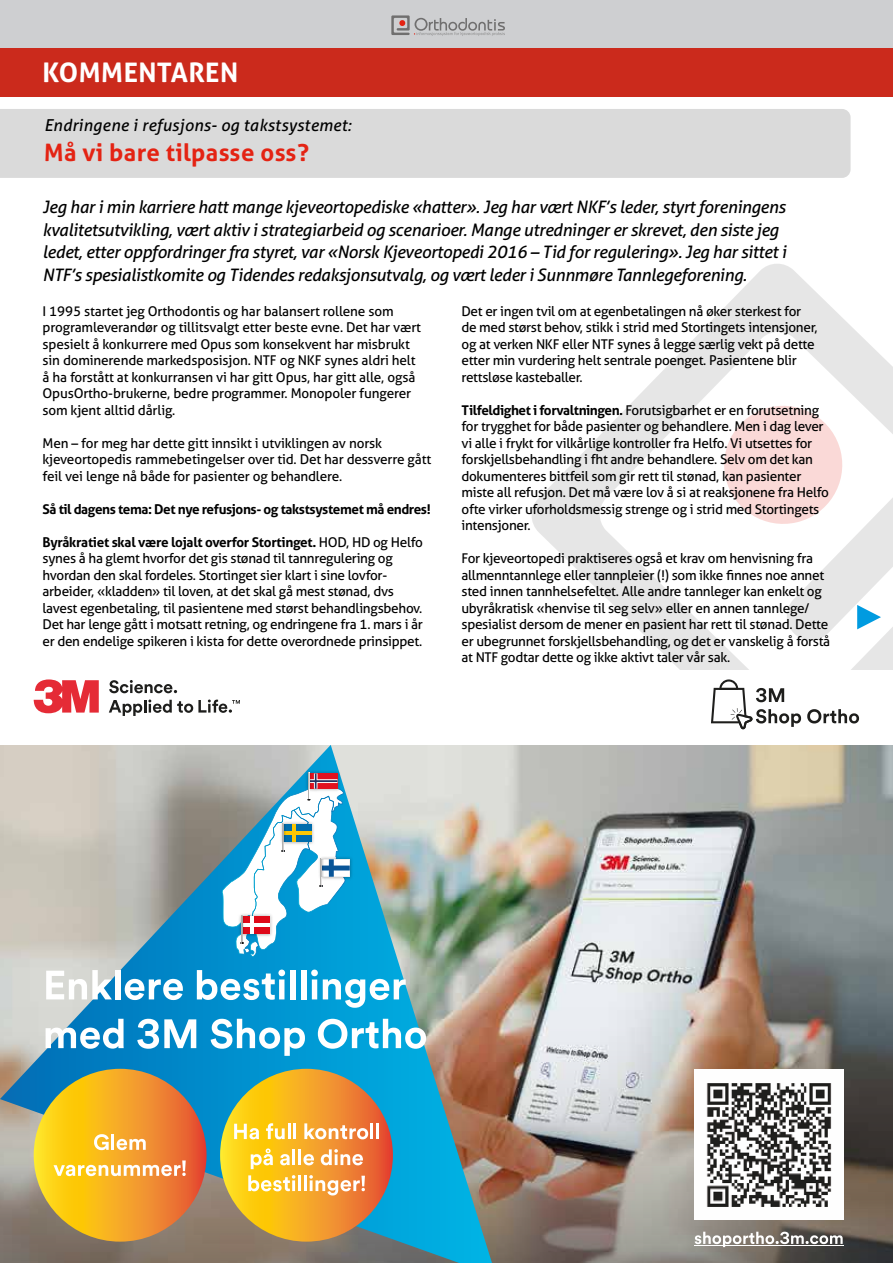
<style>
.page{position:relative;width:893px;height:1263px;background:#fff}
.page>*{position:absolute;margin:0;border:0;box-sizing:border-box;transform-origin:0 0}
.t1{font:700 27px "Aller";letter-spacing:.015em;color:#fff}
.t2{font:700 24px "Aller";letter-spacing:.015em;color:#e42313}
.t3{font:italic 17.25px/22.5px "Aller";letter-spacing:-.02em;color:#000}
.t4{font:italic 16.5px "Aller";letter-spacing:.015em;color:#000}
.t5{font:13.5px/16.5px "Aller";letter-spacing:-.02em;color:#000}
.t6{font:700 13.5px "Aller";letter-spacing:-.03em;color:#000}
.s1{font-weight:700}
</style>
<div class="page">
<svg style="left:532px;top:264px;width:361px;height:406px"></svg>
<div style="left:0;top:0;width:893px;height:51px;background:#cecfd1"></div>
<div style="left:0;top:48px;width:893px;height:49px;background:#cb2a1c"></div>
<svg style="left:391px;top:15px;width:114px;height:21px"></svg>
<div style="left:0;top:109px;width:851px;height:69px;background:#dadada"></div>
<img style="left:496px;top:745px;width:397px;height:258px">
<img style="left:496px;top:1003px;width:397px;height:260px">
<svg style="left:711px;top:679px;width:90px;height:50px"></svg>
<svg style="left:807px;top:709px;width:52px;height:14px"></svg>
<svg style="left:109px;top:680px;width:68px;height:13px"></svg>
<svg style="left:34px;top:679px;width:65px;height:34px"></svg>
<svg style="left:109px;top:699px;width:131px;height:17px"></svg>
<img style="left:694px;top:1069px;width:150px;height:150px">
<svg style="left:0;top:745px;width:496px;height:518px;background:#7ea6af"></svg>
<svg style="left:695px;top:1232px;width:148px;height:15px"></svg>
<hr style="left:694px;top:1245px;width:150px;height:1px;background:#fff">
<img style="left:350px;top:855px;width:4px;height:26px">
<img style="left:304px;top:769px;width:38px;height:3px">
<svg style="left:221px;top:772px;width:129px;height:185px"></svg>
<svg style="left:309px;top:773px;width:3px;height:16px"></svg>
<svg style="left:46px;top:970px;width:66px;height:29px"></svg>
<div style="left:115px;top:970px;width:5px;height:29px;background:#fff"></div>
<svg style="left:125px;top:979px;width:58px;height:21px"></svg>
<svg style="left:197px;top:969px;width:88px;height:31px"></svg>
<div style="left:290px;top:970px;width:5px;height:29px;background:#fff"></div>
<div style="left:301px;top:970px;width:5px;height:29px;background:#fff"></div>
<svg style="left:311px;top:969px;width:95px;height:39px"></svg>
<svg style="left:46px;top:1019px;width:78px;height:30px"></svg>
<svg style="left:137px;top:1019px;width:59px;height:30px"></svg>
<svg style="left:211px;top:1019px;width:94px;height:37px"></svg>
<svg style="left:318px;top:1019px;width:108px;height:30px"></svg>
<svg style="left:34px;top:1069px;width:173px;height:172px;background:#f4a324"></svg>
<svg style="left:94px;top:1134px;width:15px;height:16px"></svg>
<hr style="left:111px;top:1134px;width:3px;height:16px;background:#fff">
<svg style="left:117px;top:1139px;width:29px;height:11px"></svg>
<svg style="left:54px;top:1160px;width:132px;height:16px"></svg>
<svg style="left:220px;top:1069px;width:173px;height:172px;background:#f4a424"></svg>
<svg style="left:234px;top:1124px;width:25px;height:15px"></svg>
<svg style="left:266px;top:1123px;width:24px;height:16px"></svg>
<hr style="left:293px;top:1123px;width:3px;height:16px;background:#fff">
<svg style="left:304px;top:1123px;width:64px;height:16px"></svg>
<hr style="left:370px;top:1123px;width:3px;height:16px;background:#fff">
<hr style="left:376px;top:1123px;width:3px;height:16px;background:#fff">
<svg style="left:251px;top:1148px;width:22px;height:21px"></svg>
<svg style="left:280px;top:1154px;width:10px;height:11px"></svg>
<hr style="left:292px;top:1149px;width:3px;height:16px;background:#fff">
<hr style="left:298px;top:1149px;width:3px;height:16px;background:#fff">
<svg style="left:303px;top:1154px;width:11px;height:11px"></svg>
<svg style="left:321px;top:1149px;width:42px;height:16px"></svg>
<svg style="left:248px;top:1175px;width:47px;height:16px"></svg>
<hr style="left:298px;top:1175px;width:3px;height:16px;background:#fff">
<hr style="left:304px;top:1175px;width:3px;height:16px;background:#fff">
<svg style="left:309px;top:1175px;width:56px;height:20px"></svg>
<hr style="left:695px;top:1243px;width:121px;height:1px;background:#cb2a1c">
<svg style="left:857px;top:605px;width:24px;height:24px"></svg>
<h1 class="t1" style="left:43px;top:55px;width:197px">KOMMENTAREN</h1>
<p class="t4" style="left:44px;top:115px;width:309px">Endringene i refusjons- og takstsystemet:</p>
<h2 class="t2" style="left:44px;top:137px;width:266px">Må vi bare tilpasse oss?</h2>
<p class="t3" style="left:43px;top:196px;width:745px">Jeg har i min karriere hatt mange kjeveortopediske «hatter». Jeg har vært NKF’s leder, styrt foreningens kvalitetsutvikling, vært aktiv i strategiarbeid og scenarioer. Mange utredninger er skrevet, den siste jeg ledet, etter oppfordringer fra styret, var «Norsk Kjeveortopedi 2016 – Tid for regulering». Jeg har sittet i NTF’s spesialistkomite og Tidendes redaksjonsutvalg, og vært leder i Sunnmøre Tannlegeforening.</p>
<p class="t5" style="left:43px;top:302px;width:380px">I 1995 startet jeg Orthodontis og har balansert rollene som programleverandør og tillitsvalgt etter beste evne. Det har vært spesielt å konkurrere med Opus som konsekvent har misbrukt sin dominerende markedsposisjon. NTF og NKF synes aldri helt å ha forstått at konkurransen vi har gitt Opus, har gitt alle, også OpusOrtho-brukerne, bedre programmer. Monopoler fungerer som kjent alltid dårlig.</p>
<p class="t5" style="left:43px;top:434px;width:390px">Men – for meg har dette gitt innsikt i utviklingen av norsk kjeveortopedis rammebetingelser over tid. Det har dessverre gått feil vei lenge nå både for pasienter og behandlere.</p>
<p class="t6" style="left:43px;top:500px;width:390px">Så til dagens tema: Det nye refusjons- og takstsystemet må endres!</p>
<p class="t5" style="left:43px;top:533px;width:382px"><span class="s1">Byråkratiet skal være lojalt overfor Stortinget.</span> HOD, HD og Helfo synes å ha glemt hvorfor det gis stønad til tannregulering og hvordan den skal fordeles. Stortinget sier klart i sine lovfor&shy;arbeider, «kladden» til loven, at det skal gå mest stønad, dvs lavest egenbetaling, til pasientene med størst behandlingsbehov.<br>Det har lenge gått i motsatt retning, og endringene fra 1. mars i år er den endelige spikeren i kista for dette overordnede prinsippet.</p>
<p class="t5" style="left:461px;top:302px;width:358px">Det er ingen tvil om at egenbetalingen nå øker sterkest for de med størst behov, stikk i strid med Stortingets intensjoner, og at verken NKF eller NTF synes å legge særlig vekt på dette etter min vurdering helt sentrale poenget. Pasientene blir rettsløse kasteballer.</p>
<p class="t5" style="left:461px;top:401px;width:369px"><span class="s1">Tilfeldighet i forvaltningen.</span> Forutsigbarhet er en forutsetning for trygghet for både pasienter og behandlere. Men i dag lever vi alle i frykt for vilkårlige kontroller fra Helfo. Vi utsettes for forskjellsbehandling i fht andre behandlere. Selv om det kan dokumenteres bittfeil som gir rett til stønad, kan pasienter miste all refusjon. Det må være lov å si at reaksjonene fra Helfo ofte virker uforholdsmessig strenge og i strid med Stortingets intensjoner.</p>
<p class="t5" style="left:461px;top:550px;width:370px">For kjeveortopedi praktiseres også et krav om henvisning fra allmenntannlege eller tannpleier (!) som ikke finnes noe annet sted innen tannhelsefeltet. Alle andre tannleger kan enkelt og ubyråkratisk «henvise til seg selv» eller en annen tannlege/ spesialist dersom de mener en pasient har rett til stønad. Dette er ubegrunnet forskjellsbehandling, og det er vanskelig å forstå at NTF godtar dette og ikke aktivt taler vår sak.</p>
</div>
